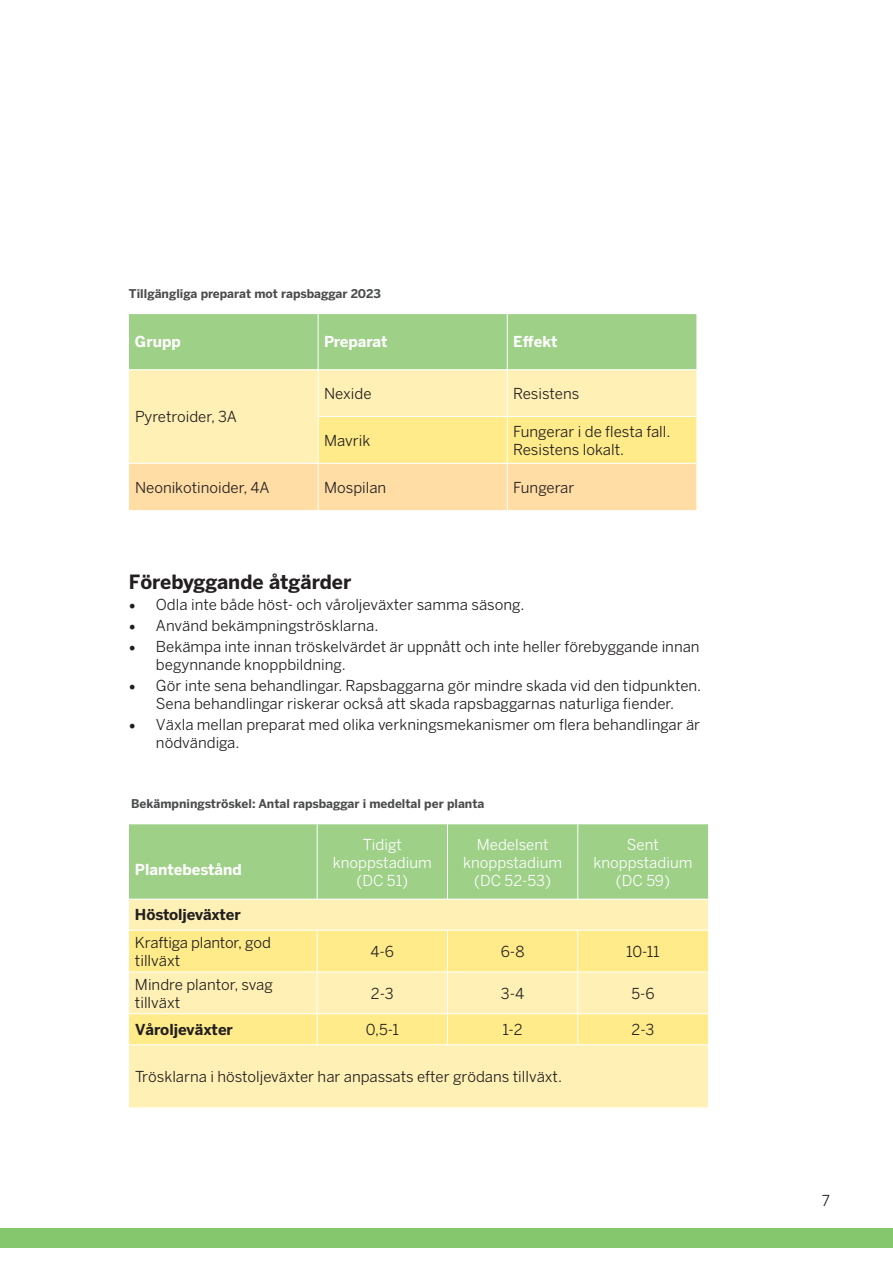
<style>
.page{position:relative;width:893px;height:1263px;background:#fff}
.page>*{position:absolute;margin:0;border:0;box-sizing:border-box;transform-origin:0 0}
.t1{font:700 19.5px "Benton Sans";color:#231f20}
.t2{font:15px/18px "Benton Sans";color:#231f20}
.t3{font:15px/18px "Benton Sans";color:#fff;text-align:center}
.t4{font:700 15px "Benton Sans";color:#fff}
.t5{font:700 15px "Benton Sans";letter-spacing:-.01em;color:#231f20}
.t6{font:700 12px "Benton Sans";color:#4b4c4d}
.s1{font-family:"Minion Pro";font-size:18px}
</style>
<div class="page">
<div style="left:129px;top:314px;width:567px;height:55px;background:#9ed088"></div>
<div style="left:129px;top:370px;width:567px;height:46px;background:#fff1b5"></div>
<svg style="left:129px;top:416px;width:567px;height:94px;background:#ffe59e"></svg>
<hr style="left:318px;top:314px;width:1px;height:56px;background:#fff">
<hr style="left:507px;top:314px;width:1px;height:56px;background:#fff">
<hr style="left:318px;top:370px;width:1px;height:46px;background:#fff">
<hr style="left:507px;top:370px;width:1px;height:46px;background:#fff">
<hr style="left:318px;top:416px;width:189px;height:1px;background:#fff">
<hr style="left:318px;top:417px;width:1px;height:46px;background:#fff">
<hr style="left:507px;top:416px;width:189px;height:1px;background:#fff">
<hr style="left:507px;top:417px;width:1px;height:46px;background:#fff">
<hr style="left:129px;top:463px;width:189px;height:1px;background:#fff">
<hr style="left:318px;top:463px;width:189px;height:1px;background:#fff">
<hr style="left:318px;top:463px;width:1px;height:47px;background:#fff">
<hr style="left:507px;top:463px;width:189px;height:1px;background:#fff">
<hr style="left:507px;top:463px;width:1px;height:47px;background:#fff">
<div style="left:0;top:1228px;width:893px;height:19px;background:#85c76c"></div>
<div style="left:129px;top:824px;width:579px;height:75px;background:#9ed088"></div>
<div style="left:129px;top:900px;width:579px;height:207px;background:#fff1b5"></div>
<svg style="left:129px;top:931px;width:579px;height:113px;background:#ffed99"></svg>
<hr style="left:317px;top:824px;width:1px;height:75px;background:#fff">
<hr style="left:447px;top:824px;width:1px;height:75px;background:#fff">
<hr style="left:577px;top:824px;width:1px;height:75px;background:#fff">
<hr style="left:129px;top:930px;width:188px;height:1px;background:#fff">
<hr style="left:317px;top:930px;width:130px;height:1px;background:#fff">
<hr style="left:317px;top:930px;width:1px;height:42px;background:#fff">
<hr style="left:447px;top:930px;width:131px;height:1px;background:#fff">
<hr style="left:447px;top:930px;width:1px;height:42px;background:#fff">
<hr style="left:578px;top:930px;width:130px;height:1px;background:#fff">
<hr style="left:577px;top:930px;width:1px;height:42px;background:#fff">
<hr style="left:129px;top:972px;width:188px;height:1px;background:#fff">
<hr style="left:317px;top:972px;width:130px;height:1px;background:#fff">
<hr style="left:317px;top:972px;width:1px;height:41px;background:#fff">
<hr style="left:447px;top:972px;width:131px;height:1px;background:#fff">
<hr style="left:447px;top:972px;width:1px;height:41px;background:#fff">
<hr style="left:578px;top:972px;width:130px;height:1px;background:#fff">
<hr style="left:577px;top:972px;width:1px;height:41px;background:#fff">
<hr style="left:129px;top:1013px;width:188px;height:1px;background:#fff">
<hr style="left:317px;top:1013px;width:130px;height:1px;background:#fff">
<hr style="left:317px;top:1014px;width:1px;height:30px;background:#fff">
<hr style="left:447px;top:1013px;width:131px;height:1px;background:#fff">
<hr style="left:447px;top:1014px;width:1px;height:30px;background:#fff">
<hr style="left:578px;top:1013px;width:130px;height:1px;background:#fff">
<hr style="left:577px;top:1014px;width:1px;height:30px;background:#fff">
<hr style="left:129px;top:1044px;width:188px;height:1px;background:#fff">
<hr style="left:317px;top:1044px;width:130px;height:1px;background:#fff">
<hr style="left:447px;top:1044px;width:131px;height:1px;background:#fff">
<hr style="left:578px;top:1044px;width:130px;height:1px;background:#fff">
<p class="t6" style="left:129px;top:286px;width:253px">Tillgängliga preparat mot rapsbaggar 2023</p>
<p class="t4" style="left:135px;top:333px;width:47px">Grupp</p>
<p class="t4" style="left:324px;top:333px;width:65px">Preparat</p>
<p class="t4" style="left:513px;top:333px;width:46px">Effekt</p>
<p class="t2" style="left:135px;top:408px;width:104px">Pyretroider, 3A</p>
<p class="t2" style="left:324px;top:384px;width:49px">Nexide</p>
<p class="t2" style="left:513px;top:384px;width:68px">Resistens</p>
<p class="t2" style="left:324px;top:431px;width:48px">Mavrik</p>
<p class="t2" style="left:513px;top:422px;width:159px">Fungerar i de flesta fall.<br>Resistens lokalt.</p>
<p class="t2" style="left:135px;top:478px;width:136px">Neonikotinoider, 4A</p>
<p class="t2" style="left:324px;top:478px;width:64px">Mospilan</p>
<p class="t2" style="left:513px;top:478px;width:63px">Fungerar</p>
<h1 class="t1" style="left:129px;top:570px;width:224px">Förebyggande åtgärder</h1>
<p class="t2" style="left:129px;top:595px;width:397px"><span class="s1">•</span> Odla inte både höst- och våroljeväxter samma säsong.</p>
<p class="t2" style="left:129px;top:616px;width:251px"><span class="s1">•</span> Använd bekämpningströsklarna.</p>
<p class="t2" style="left:156px;top:637px;width:545px;text-indent:-27px"><span class="s1">•</span> Bekämpa inte innan tröskelvärdet är uppnått och inte heller förebyggande innan begynnande knoppbildning.</p>
<p class="t2" style="left:129px;top:676px;width:574px;text-align:center"><span class="s1">•</span> Gör inte sena behandlingar. Rapsbaggarna gör mindre skada vid den tidpunkten.<br>Sena behandlingar riskerar också att skada rapsbaggarnas naturliga fiender.</p>
<p class="t2" style="left:156px;top:715px;width:546px;text-indent:-27px"><span class="s1">•</span> Växla mellan preparat med olika verkningsmekanismer om flera behandlingar är nödvändiga.</p>
<p class="t6" style="left:131px;top:797px;width:355px">Bekämpningströskel: Antal rapsbaggar i medeltal per planta</p>
<p class="t4" style="left:135px;top:861px;width:108px">Plantebestånd</p>
<p class="t3" style="left:333px;top:835px;width:100px">Tidigt knoppstadium (DC 51)</p>
<p class="t3" style="left:463px;top:835px;width:100px">Medelsent knoppstadium (DC 52-53)</p>
<p class="t3" style="left:593px;top:835px;width:100px">Sent knoppstadium (DC 59)</p>
<p class="t5" style="left:135px;top:906px;width:107px">Höstoljeväxter</p>
<p class="t2" style="left:135px;top:933px;width:137px">Kraftiga plantor, god tillväxt</p>
<p class="t2" style="left:370px;top:942px;width:25px">4-6</p>
<p class="t2" style="left:501px;top:942px;width:25px">6-8</p>
<p class="t2" style="left:626px;top:942px;width:35px">10-11</p>
<p class="t2" style="left:135px;top:975px;width:139px">Mindre plantor, svag tillväxt</p>
<p class="t2" style="left:371px;top:984px;width:24px">2-3</p>
<p class="t2" style="left:501px;top:984px;width:25px">3-4</p>
<p class="t2" style="left:631px;top:984px;width:25px">5-6</p>
<p class="t5" style="left:135px;top:1020px;width:99px">Våroljeväxter</p>
<p class="t2" style="left:366px;top:1020px;width:35px">0,5-1</p>
<p class="t2" style="left:503px;top:1020px;width:22px">1-2</p>
<p class="t2" style="left:631px;top:1020px;width:24px">2-3</p>
<p class="t2" style="left:135px;top:1067px;width:429px">Trösklarna i höstoljeväxter har anpassats efter grödans tillväxt.</p>
<p class="t2" style="left:822px;top:1191px;width:10px">7</p>
</div>
